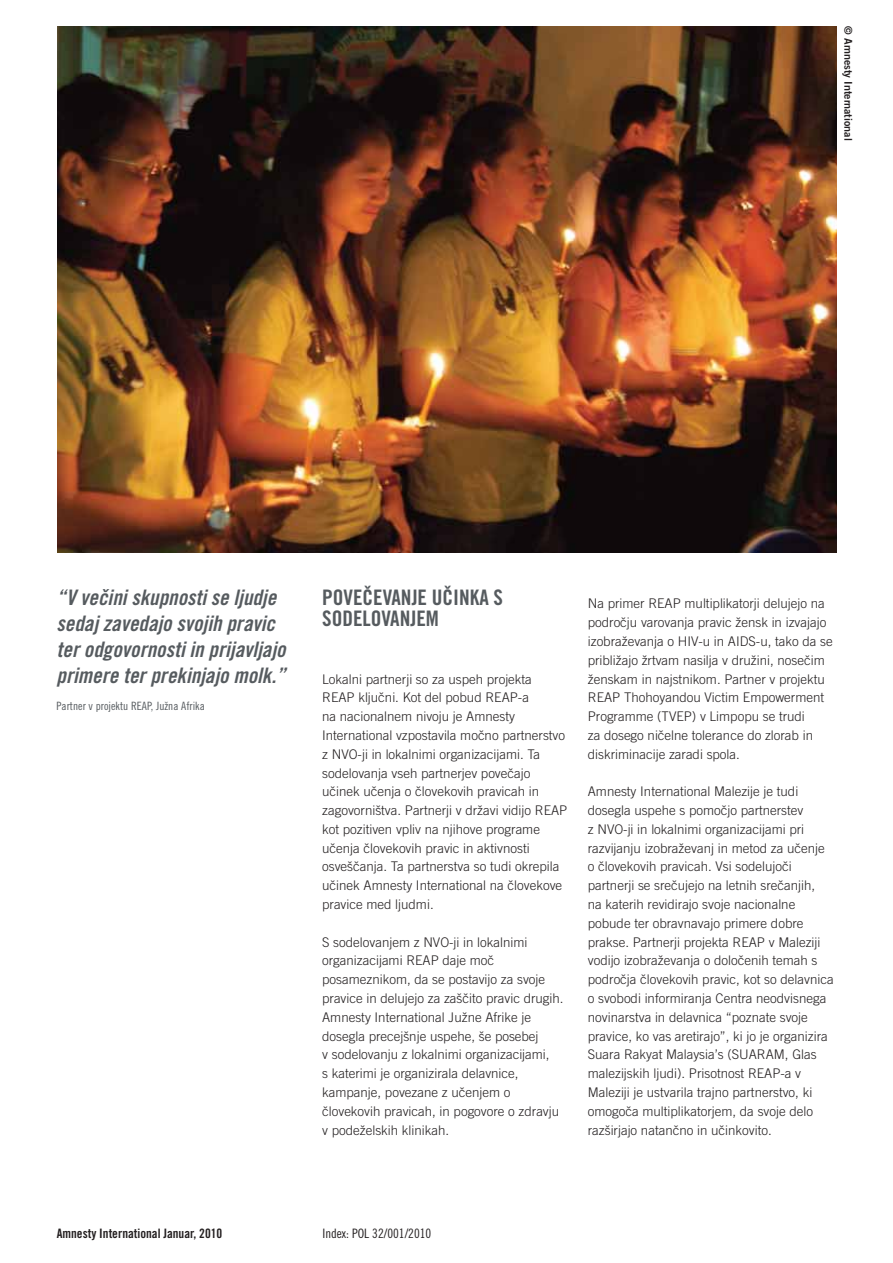
<style>
.page{position:relative;width:893px;height:1263px;background:#fff}
.page>*{position:absolute;margin:0;border:0;box-sizing:border-box;transform-origin:0 0}
.t1{font:21.45px/26px "Amnesty Trade Gothic Bd Cn 20 Ob";color:#565b5f}
.t2{font:21.45px/21.5px "Amnesty Trade Gothic Bd Cn 20";color:#565b5f}
.t3{font:300 13.35px/18.8px "Amnesty Trade Gothic";color:#231f20}
.t4{font:13.05px "Amnesty Trade Gothic Bd Cn 20";color:#231f20}
.t5{font:13.05px "Amnesty Trade Gothic Cn 18";color:#231f20}
.t6{font:11.4px "Amnesty Trade Gothic Cn 18";color:#565b5f}
.t7{font:10.65px "Amnesty Trade Gothic Bd 2";color:#231f20}
</style>
<div class="page">
<img style="left:57px;top:26px;width:779px;height:526px">
<p class="t7" style="left:852px;top:26px;width:116px;rotate:90deg">© Amnesty International</p>
<h1 class="t1" style="left:57px;top:586px;width:231px">“V večini skupnosti se ljudje sedaj zavedajo svojih pravic ter odgovornosti in prijavljajo primere ter prekinjajo molk.”</h1>
<p class="t6" style="left:57px;top:702px;width:150px">Partner v projektu REAP, Južna Afrika</p>
<h1 class="t2" style="left:322px;top:589px;width:182px">POVEČEVANJE UČINKA S<br>SODELOVANJEM</h1>
<p class="t3" style="left:322px;top:671px;width:247px">Lokalni partnerji so za uspeh projekta REAP ključni. Kot del pobud REAP-a<br>na nacionalnem nivoju je Amnesty International vzpostavila močno partnerstvo z NVO-ji in lokalnimi organizacijami. Ta sodelovanja vseh partnerjev povečajo učinek učenja o človekovih pravicah in zagovorništva. Partnerji v državi vidijo REAP kot pozitiven vpliv na njihove programe učenja človekovih pravic in aktivnosti osveščanja. Ta partnerstva so tudi okrepila učinek Amnesty International na človekove pravice med ljudmi.</p>
<p class="t3" style="left:322px;top:934px;width:243px">S sodelovanjem z NVO-ji in lokalnimi organizacijami REAP daje moč posameznikom, da se postavijo za svoje pravice in delujejo za zaščito pravic drugih.<br>Amnesty International Južne Afrike je dosegla precejšnje uspehe, še posebej<br>v sodelovanju z lokalnimi organizacijami,<br>s katerimi je organizirala delavnice, kampanje, povezane z učenjem o človekovih pravicah, in pogovore o zdravju v podeželskih klinikah.</p>
<p class="t3" style="left:588px;top:595px;width:246px">Na primer REAP multiplikatorji delujejo na področju varovanja pravic žensk in izvajajo izobraževanja o HIV-u in AIDS-u, tako da se približajo žrtvam nasilja v družini, nosečim ženskam in najstnikom. Partner v projektu REAP Thohoyandou Victim Empowerment Programme (TVEP) v Limpopu se trudi<br>za dosego ničelne tolerance do zlorab in diskriminacije zaradi spola.</p>
<p class="t3" style="left:588px;top:783px;width:247px">Amnesty International Malezije je tudi dosegla uspehe s pomočjo partnerstev<br>z NVO-ji in lokalnimi organizacijami pri razvijanju izobraževanj in metod za učenje o človekovih pravicah. Vsi sodelujoči partnerji se srečujejo na letnih srečanjih,<br>na katerih revidirajo svoje nacionalne pobude ter obravnavajo primere dobre prakse. Partnerji projekta REAP v Maleziji vodijo izobraževanja o določenih temah s področja človekovih pravic, kot so delavnica o svobodi informiranja Centra neodvisnega novinarstva in delavnica “poznate svoje pravice, ko vas aretirajo”, ki jo je organizira Suara Rakyat Malaysia’s (SUARAM, Glas malezijskih ljudi). Prisotnost REAP-a v Maleziji je ustvarila trajno partnerstvo, ki omogoča multiplikatorjem, da svoje delo razširjajo natančno in učinkovito.</p>
<p class="t4" style="left:57px;top:1228px;width:167px">Amnesty International Januar, 2010</p>
<p class="t5" style="left:322px;top:1228px;width:110px">Index: POL 32/001/2010</p>
</div>
